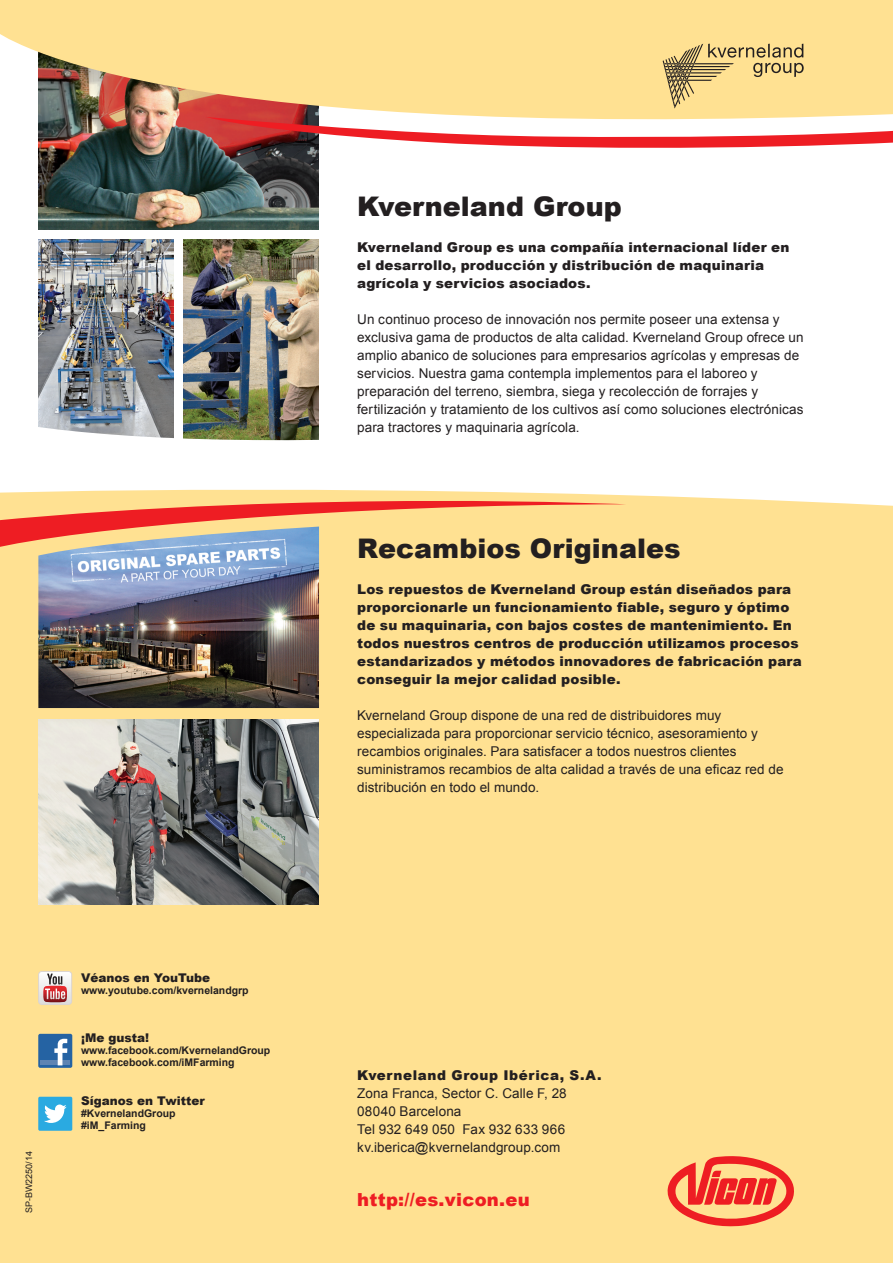
<style>
.page{position:relative;width:893px;height:1263px;background:#ffe192}
.page>*{position:absolute;margin:0;border:0;box-sizing:border-box;transform-origin:0 0}
.t1{font:900 27px "Arial";color:#231f20}
.t2{font:900 18px "Arial";letter-spacing:.015em;color:#ee1d23}
.t3{font:13.5px/18px "Arial";letter-spacing:.01em;color:#231f20}
.t4{font:900 13.5px/18px "Arial";letter-spacing:.015em;color:#231f20}
.t5{font:900 13.5px "Arial";letter-spacing:.045em;color:#231f20}
.t6{font:900 12px "Arial";color:#231f20}
.t7{font:700 10.5px "Arial";color:#231f20}
.t8{font:9px "Arial";color:#231f20}
</style>
<div class="page">
<div style="left:0;top:146px;width:893px;height:360px;background:#fff"></div>
<svg style="left:0;top:490px;width:626px;height:57px"></svg>
<img style="left:38px;top:146px;width:281px;height:84px">
<svg style="left:206px;top:146px;width:687px;height:4px;background:#dec1c2"></svg>
<img style="left:183px;top:239px;width:136px;height:144px">
<img style="left:38px;top:239px;width:136px;height:144px">
<img style="left:0;top:383px;width:430px;height:96px">
<img style="left:38px;top:526px;width:281px;height:182px">
<img style="left:38px;top:720px;width:281px;height:185px">
<img style="left:49px;top:513px;width:258px;height:97px">
<svg style="left:667px;top:1156px;width:127px;height:71px"></svg>
<svg style="left:0;top:34px;width:893px;height:112px"></svg>
<svg style="left:663px;top:44px;width:141px;height:65px"></svg>
<div style="left:38px;top:1097px;width:34px;height:34px;background:#2aaae1;border-radius:2px"></div>
<svg style="left:44px;top:1104px;width:23px;height:19px"></svg>
<div style="left:38px;top:1034px;width:34px;height:34px;background:#2563a3;border-radius:2px"></div>
<div style="left:41px;top:1060px;width:29px;height:5px;background:#5e84b3"></div>
<svg style="left:54px;top:1039px;width:13px;height:26px"></svg>
<svg style="left:39px;top:971px;width:33px;height:33px"></svg>
<p class="t8" style="left:23px;top:1213px;width:64px;rotate:-90deg">SP-BW2250/14</p>
<p class="t6" style="left:81px;top:969px;width:131px">Véanos en YouTube</p>
<p class="t7" style="left:81px;top:983px;width:169px">www.youtube.com/kvernelandgrp</p>
<p class="t6" style="left:81px;top:1029px;width:69px">¡Me gusta!</p>
<p class="t7" style="left:81px;top:1043px;width:191px">www.facebook.com/KvernelandGroup</p>
<p class="t7" style="left:81px;top:1055px;width:155px">www.facebook.com/iMFarming</p>
<p class="t6" style="left:81px;top:1092px;width:125px">Síganos en Twitter</p>
<p class="t7" style="left:81px;top:1106px;width:96px">#KvernelandGroup</p>
<p class="t7" style="left:81px;top:1118px;width:66px">#iM_Farming</p>
<p class="t1" style="left:357px;top:187px;width:266px">Kverneland Group</p>
<p class="t4" style="left:357px;top:238px;width:434px">Kverneland Group es una compañía internacional líder en el desarrollo, producción y distribución de maquinaria agrícola y servicios asociados.</p>
<p class="t3" style="left:357px;top:310px;width:448px">Un continuo proceso de innovación nos permite poseer una extensa y exclusiva gama de productos de alta calidad. Kverneland Group ofrece un amplio abanico de soluciones para empresarios agrícolas y empresas de servicios. Nuestra gama contempla implementos para el laboreo y preparación del terreno, siembra, siega y recolección de forrajes y fertilización y tratamiento de los cultivos así como soluciones electrónicas para tractores y maquinaria agrícola.</p>
<p class="t1" style="left:357px;top:529px;width:325px">Recambios Originales</p>
<p class="t4" style="left:357px;top:580px;width:446px">Los repuestos de Kverneland Group están diseñados para proporcionarle un funcionamiento fiable, seguro y óptimo de su maquinaria, con bajos costes de mantenimiento. En todos nuestros centros de producción utilizamos procesos estandarizados y métodos innovadores de fabricación para conseguir la mejor calidad posible.</p>
<p class="t3" style="left:357px;top:706px;width:428px">Kverneland Group dispone de una red de distribuidores muy especializada para proporcionar servicio técnico, asesoramiento y recambios originales. Para satisfacer a todos nuestros clientes suministramos recambios de alta calidad a través de una eficaz red de distribución en todo el mundo.</p>
<p class="t5" style="left:357px;top:1065px;width:246px">Kverneland Group Ibérica, S.A.</p>
<p class="t3" style="left:357px;top:1084px;width:211px">Zona Franca, Sector C. Calle F, 28</p>
<p class="t3" style="left:357px;top:1102px;width:106px">08040 Barcelona</p>
<p class="t3" style="left:357px;top:1120px;width:210px">Tel 932 649 050 Fax 932 633 966</p>
<p class="t3" style="left:357px;top:1138px;width:205px">kv.iberica@kvernelandgroup.com</p>
<p class="t2" style="left:357px;top:1187px;width:174px">http://es.vicon.eu</p>
</div>
